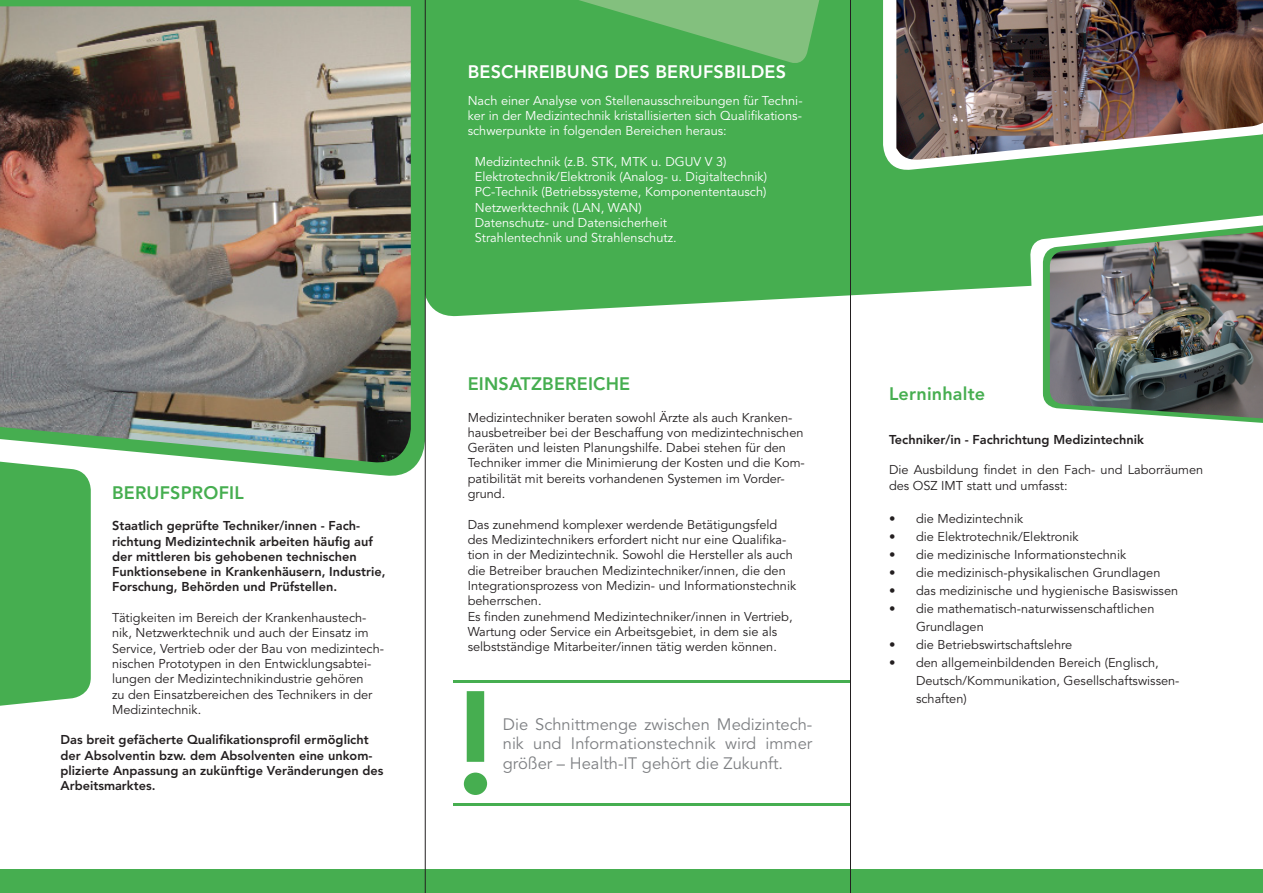
<style>
.page{position:relative;width:1263px;height:893px;background:#fff}
.page>*{position:absolute;margin:0;border:0;box-sizing:border-box;transform-origin:0 0}
.t1{font:800 145.35px "Avenir LT Std";color:#46ae50}
.t2{font:800 18px "Avenir LT Std";letter-spacing:.01em;color:#46ae50}
.t3{font:800 18px "Avenir LT Std";letter-spacing:.01em;color:#fff}
.t4{font:16.5px/19.5px "Avenir LT Std";color:#7e8083;text-align:justify}
.t5{font:12.75px/15.3px "Avenir LT Std";color:#231f20}
.t6{font:800 12.75px/15.3px "Avenir LT Std";color:#231f20}
.t7{font:12.75px/15.3px "Avenir LT Std";color:#fff;text-align:justify}
</style>
<div class="page">
<div style="left:426px;top:0;width:837px;height:317px;background:#46ae50"></div>
<svg style="left:531px;top:0;width:311px;height:66px;background:#5db461"></svg>
<svg style="left:1030px;top:214px;width:233px;height:180px"></svg>
<hr style="left:454px;top:803px;width:397px;height:2px;background:#46ae50">
<hr style="left:454px;top:680px;width:397px;height:2px;background:#46ae50">
<svg style="left:1043px;top:220px;width:220px;height:203px;fill:#46ae50"></svg>
<img style="left:1050px;top:232px;width:213px;height:186px">
<div style="left:0;top:870px;width:1263px;height:23px;background:#46ae50"></div>
<div style="left:0;top:479px;width:91px;height:227px;background:#46ae50"></div>
<svg style="left:883px;top:0;width:380px;height:172px;fill:#46ae50"></svg>
<img style="left:896px;top:0;width:367px;height:161px">
<svg style="left:0;top:0;width:425px;height:479px;fill:#46ae50"></svg>
<img style="left:0;top:6px;width:411px;height:460px">
<hr style="left:425px;top:0;width:1px;height:893px;background:#231f20">
<hr style="left:850px;top:0;width:1px;height:893px;background:#231f20">
<p class="t2" style="left:112px;top:482px;width:133px">BERUFSPROFIL</p>
<p class="t6" style="left:112px;top:518px;width:275px">Staatlich geprüfte Techniker/innen - Fach&shy;richtung Medizintechnik arbeiten häufig auf der mittleren bis gehobenen technischen Funktionsebene in Krankenhäusern, Industrie, Forschung, Behörden und Prüfstellen.</p>
<p class="t5" style="left:112px;top:610px;width:273px">Tätigkeiten im Bereich der Krankenhaustech&shy;nik, Netzwerktechnik und auch der Einsatz im Service, Vertrieb oder der Bau von medizintech&shy;nischen Prototypen in den Entwicklungsabtei&shy;lungen der Medizintechnikindustrie gehören<br>zu den Einsatzbereichen des Technikers in der Medizintechnik.</p>
<p class="t6" style="left:61px;top:732px;width:325px">Das breit gefächerte Qualifikationsprofil ermöglicht der Absolventin bzw. dem Absolventen eine unkom&shy;plizierte Anpassung an zukünftige Veränderungen des Arbeitsmarktes.</p>
<p class="t3" style="left:468px;top:61px;width:320px">BESCHREIBUNG DES BERUFSBILDES</p>
<p class="t7" style="left:468px;top:93px;width:336px">Nach einer Analyse von Stellenausschreibungen für Techni&shy;ker in der Medizintechnik kristallisierten sich Qualifikations&shy;schwerpunkte in folgenden Bereichen heraus:</p>
<p class="t7" style="left:475px;top:154px;width:253px">Medizintechnik (z.B. STK, MTK u. DGUV V 3)</p>
<p class="t7" style="left:475px;top:169px;width:294px">Elektrotechnik/Elektronik (Analog- u. Digitaltechnik)</p>
<p class="t7" style="left:475px;top:185px;width:293px">PC-Technik (Betriebssysteme, Komponententausch)</p>
<p class="t7" style="left:475px;top:200px;width:168px">Netzwerktechnik (LAN, WAN)</p>
<p class="t7" style="left:475px;top:215px;width:194px">Datenschutz- und Datensicherheit</p>
<p class="t7" style="left:475px;top:231px;width:203px">Strahlentechnik und Strahlenschutz.</p>
<p class="t2" style="left:468px;top:373px;width:164px">EINSATZBEREICHE</p>
<p class="t5" style="left:468px;top:410px;width:339px">Medizintechniker beraten sowohl Ärzte als auch Kranken&shy;hausbetreiber bei der Beschaffung von medizintechnischen Geräten und leisten Planungshilfe. Dabei stehen für den Techniker immer die Minimierung der Kosten und die Kom&shy;patibilität mit bereits vorhandenen Systemen im Vorder&shy;grund.</p>
<p class="t5" style="left:468px;top:517px;width:330px">Das zunehmend komplexer werdende Betätigungsfeld des Medizintechnikers erfordert nicht nur eine Qualifika&shy;tion in der Medizintechnik. Sowohl die Hersteller als auch die Betreiber brauchen Medizintechniker/innen, die den Integrationsprozess von Medizin- und Informationstechnik beherrschen.</p>
<p class="t5" style="left:468px;top:609px;width:326px">Es finden zunehmend Medizintechniker/innen in Vertrieb,<br>Wartung oder Service ein Arbeitsgebiet, in dem sie als selbstständige Mitarbeiter/innen tätig werden können.</p>
<p class="t1" style="left:454px;top:658px;width:45px">!</p>
<p class="t4" style="left:503px;top:715px;width:311px">Die Schnittmenge zwischen Medizintech&shy;nik und Informationstechnik wird immer größer – Health-IT gehört die Zukunft.</p>
<p class="t2" style="left:889px;top:383px;width:98px">Lerninhalte</p>
<p class="t6" style="left:889px;top:432px;width:256px">Techniker/in - Fachrichtung Medizintechnik</p>
<p class="t5" style="left:889px;top:463px;width:316px">Die Ausbildung findet in den Fach- und Laborräumen des OSZ IMT statt und umfasst:</p>
<p class="t5" style="left:889px;top:511px;width:136px">• die Medizintechnik</p>
<p class="t5" style="left:889px;top:529px;width:191px">• die Elektrotechnik/Elektronik</p>
<p class="t5" style="left:889px;top:547px;width:239px">• die medizinische Informationstechnik</p>
<p class="t5" style="left:889px;top:565px;width:273px">• die medizinisch-physikalischen Grundlagen</p>
<p class="t5" style="left:889px;top:583px;width:291px">• das medizinische und hygienische Basiswissen</p>
<p class="t5" style="left:916px;top:600px;width:240px;line-height:18px;text-indent:-27px">• die mathematisch-naturwissenschaftlichen<br>Grundlagen</p>
<p class="t5" style="left:889px;top:637px;width:185px">• die Betriebswirtschaftslehre</p>
<p class="t5" style="left:916px;top:654px;width:265px;line-height:18px;text-indent:-27px">• den allgemeinbildenden Bereich (Englisch,<br>Deutsch/Kommunikation, Gesellschaftswissen&shy;schaften)</p>
</div>
